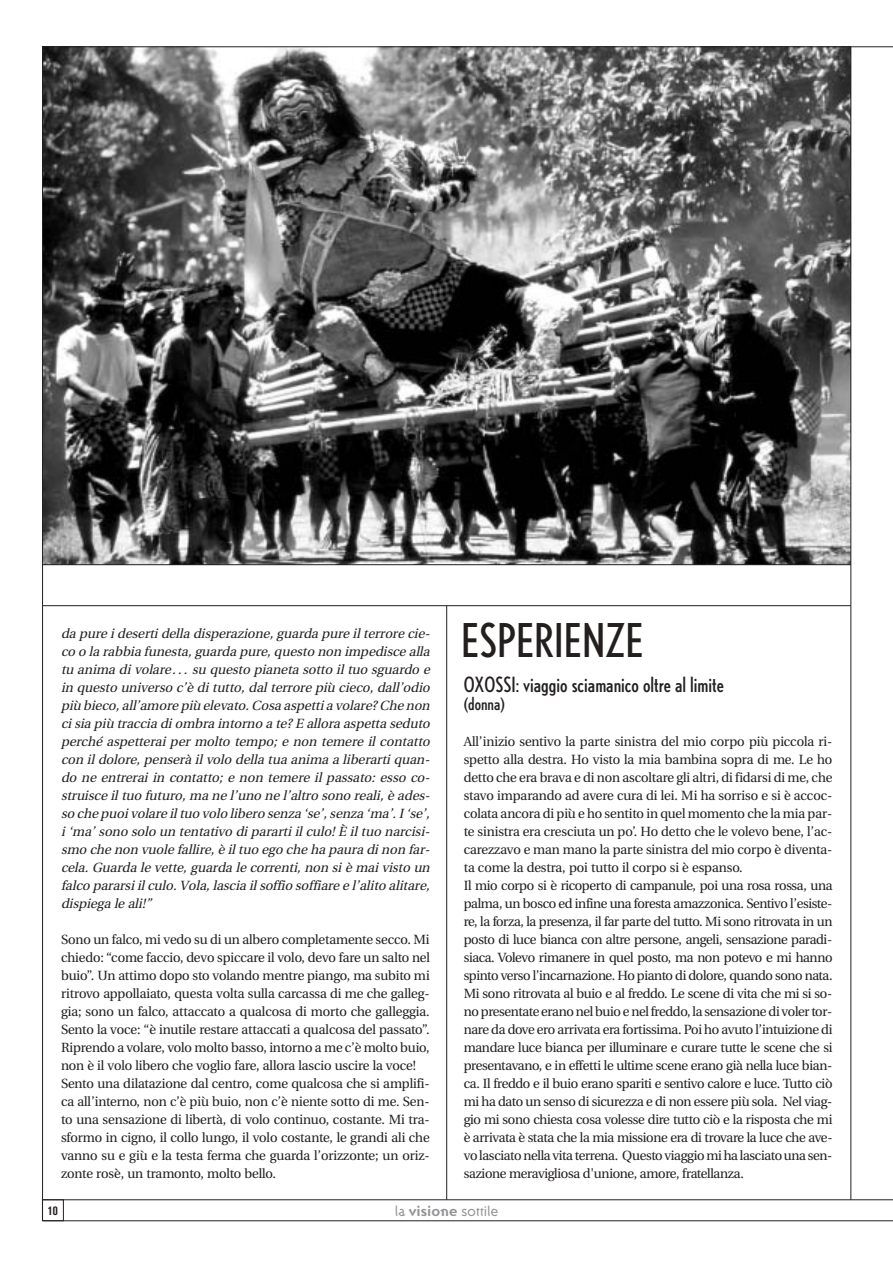
<style>
.page{position:relative;width:893px;height:1262px;background:#fff}
.page>*{position:absolute;margin:0;border:0;box-sizing:border-box;transform-origin:0 0}
.t1{font:condensed 46.5px "Nobel";color:#231f1f}
.t2{font:condensed 21px "Nobel";color:#231f1f}
.t3{font:condensed 18px "Nobel";color:#231f1f}
.t4{font:17.25px/18px "Utopia Headline";letter-spacing:-.01em;color:#231f1f}
.t5{font:italic 17.25px/18px "Utopia Headline";letter-spacing:.01em;color:#231f1f;text-align:justify}
.t6{font:15px "Ottomat";letter-spacing:-.02em;color:#939497}
.t7{font:700 condensed 12.75px "Akzidenz Grotesk BE";color:#231f1f}
.s1{font-weight:700}
</style>
<div class="page">
<img style="left:43px;top:48px;width:807px;height:516px">
<hr style="left:43px;top:1220px;width:849px;height:1px;background:#231f1f">
<hr style="left:850px;top:47px;width:1px;height:1152px;background:#231f1f">
<hr style="left:43px;top:1199px;width:849px;height:1px;background:#231f1f">
<hr style="left:42px;top:47px;width:1px;height:1173px;background:#231f1f">
<div style="left:42px;top:1199px;width:22px;height:21px;border:1px solid #231f1f"></div>
<hr style="left:43px;top:564px;width:807px;height:1px;background:#231f1f">
<hr style="left:43px;top:605px;width:807px;height:1px;background:#231f1f">
<hr style="left:446px;top:605px;width:1px;height:594px;background:#231f1f">
<hr style="left:43px;top:47px;width:849px;height:1px;background:#231f1f">
<p class="t5" style="left:61px;top:623px;width:373px">da pure idesertidella disperazione,guarda pure il terrore cie&shy;co o la rabbia funesta,guarda pure,questo non impedisce alla tu anima di volare… su questo pianeta sotto il tuo sguardo e in questo universo c’è di tutto, dal terrore più cieco, dall ’odio più bieco,all ’amore più elevato.Cosa aspettia volare? Che non cisia più traccia diombra intorno a te? E allora aspetta seduto perché aspetterai per molto tempo; e non temere il contatto con il dolore, penserà il volo della tua anima a liberarti quan&shy;do ne entrerai in contatto; e non temere il passato: esso co&shy;struisce il tuo futuro,ma ne l ’uno ne l ’altro sono reali,è ades&shy;so che puoivolare il tuo volo libero senza ‘se’,senza ‘ma’.I‘se’, i‘ma’sono solo un tentativo diparartiil culo!È il tuo narcisi&shy;smo che non vuole fallire,è il tuo ego che ha paura dinon far&shy;cela.Guarda le vette,guarda le correnti,non siè maivisto un falco pararsiil culo.Vola,lascia il soffio soffiare e l ’alito alitare, dispiega le ali!”</p>
<p class="t4" style="left:61px;top:929px;width:370px">Sono un falco, mi vedo su di un albero completamente secco. Mi chiedo: “come faccio, devo spiccare il volo, devo fare un salto nel buio”. Un attimo dopo sto volando mentre piango, ma subito mi ritrovo appollaiato, questa volta sulla carcassa di me che galleg&shy;gia; sono un falco, attaccato a qualcosa di morto che galleggia.<br>Sento la voce: “è inutile restare attaccati a qualcosa del passato”.<br>Riprendo a volare, volo molto basso, intorno a me c’è molto buio, non è il volo libero che voglio fare, allora lascio uscire la voce!<br>Sento una dilatazione dal centro, come qualcosa che si amplifi&shy;ca all’interno, non c’è più buio, non c’è niente sotto di me. Sen&shy;to una sensazione di libertà, di volo continuo, costante. Mi tra&shy;sformo in cigno, il collo lungo, il volo costante, le grandi ali che vanno su e giù e la testa ferma che guarda l’orizzonte; un oriz&shy;zonte rosè, un tramonto, molto bello.</p>
<h1 class="t1" style="left:461px;top:624px;width:184px">ESPERIENZE</h1>
<p class="t2" style="left:463px;top:677px;width:262px">OXOSSI: viaggio sciamanico oltre al limite</p>
<p class="t3" style="left:463px;top:697px;width:43px">(donna)</p>
<p class="t4" style="left:463px;top:731px;width:370px">All’inizio sentivo la parte sinistra del mio corpo più piccola ri&shy;spetto alla destra. Ho visto la mia bambina sopra di me. Le ho detto che era brava e di non ascoltare gli altri, di fidarsi di me, che stavo imparando ad avere cura di lei. Mi ha sorriso e si è accoc&shy;colata ancora di più e ho sentito in quel momento che la mia par&shy;te sinistra era cresciuta un po’. Ho detto che le volevo bene, l’ac&shy;carezzavo e man mano la parte sinistra del mio corpo è diventa&shy;ta come la destra, poi tutto il corpo si è espanso.<br>Il mio corpo si è ricoperto di campanule, poi una rosa rossa, una palma, un bosco ed infine una foresta amazzonica. Sentivo l’esiste&shy;re, la forza, la presenza, il far parte del tutto. Mi sono ritrovata in un posto di luce bianca con altre persone, angeli, sensazione paradi&shy;siaca. Volevo rimanere in quel posto, ma non potevo e mi hanno spinto verso l’incarnazione. Ho pianto di dolore, quando sono nata.<br>Mi sono ritrovata al buio e al freddo. Le scene di vita che mi si so&shy;no presentate erano nel buio e nel freddo, la sensazione di voler tor&shy;nare da dove ero arrivata era fortissima. Poi ho avuto l’intuizione di mandare luce bianca per illuminare e curare tutte le scene che si presentavano, e in effetti le ultime scene erano già nella luce bian&shy;ca. Il freddo e il buio erano spariti e sentivo calore e luce. Tutto ciò mi ha dato un senso di sicurezza e di non essere più sola. Nel viag&shy;gio mi sono chiesta cosa volesse dire tutto ciò e la risposta che mi è arrivata è stata che la mia missione era di trovare la luce che ave&shy;vo lasciato nella vita terrena. Questo viaggio mi ha lasciato una sen&shy;sazione meravigliosa d'unione, amore, fratellanza.</p>
<p class="t7" style="left:48px;top:1205px;width:11px">10</p>
<p class="t6" style="left:395px;top:1205px;width:105px">la <span class="s1">visione</span> sottile</p>
</div>
